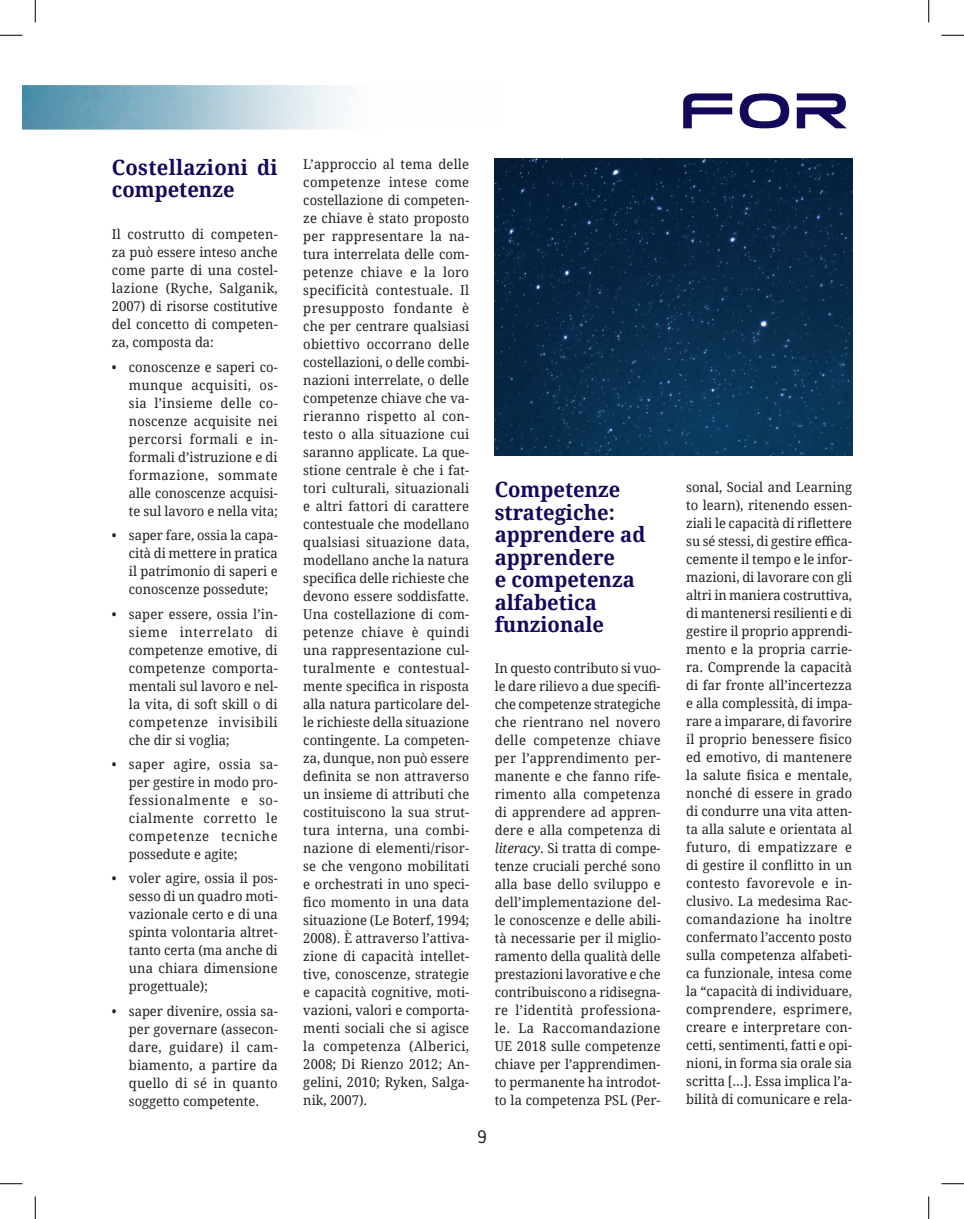
<style>
.page{position:relative;width:964px;height:1219px;background:#fff}
.page>*{position:absolute;margin:0;border:0;box-sizing:border-box;transform-origin:0 0}
.t1{font:57.6px "Tele Marines Bold Expanded";color:#13095a}
.t2{font:700 21px/22.5px "Droid Serif";color:#13095a;scale:.96 1}
.t3{font:18px "Ruda";color:#231f20}
.t4{font:13.5px/18px "Droid Serif";color:#231f20;text-align:justify;scale:.96 1}
.s1{font-style:italic}
</style>
<div class="page">
<img style="left:22px;top:85px;width:322px;height:45px">
<img style="left:494px;top:159px;width:358px;height:297px">
<svg style="left:0;top:35px;width:22px;height:1px"></svg>
<svg style="left:941px;top:35px;width:22px;height:1px"></svg>
<svg style="left:0;top:1183px;width:22px;height:1px"></svg>
<svg style="left:941px;top:1183px;width:22px;height:1px"></svg>
<svg style="left:35px;top:0;width:1px;height:22px"></svg>
<svg style="left:35px;top:1196px;width:1px;height:23px"></svg>
<svg style="left:928px;top:0;width:1px;height:22px"></svg>
<svg style="left:928px;top:1196px;width:1px;height:23px"></svg>
<h2 class="t2" style="left:112px;top:155px;width:174px">Costellazioni di competenze</h2>
<p class="t4" style="left:112px;top:225px;width:174px">Il costrutto di competen&shy;za può essere inteso anche come parte di una costel&shy;lazione (Ryche, Salganik, 2007) di risorse costitutive del concetto di competen&shy;za, composta da:</p>
<p class="t4" style="left:129px;top:357px;width:157px;text-indent:-17px">• conoscenze e saperi co&shy;munque acquisiti, os&shy;sia l’insieme delle co&shy;noscenze acquisite nei percorsi formali e in&shy;formali d’istruzione e di formazione, sommate alle conoscenze acquisi&shy;te sul lavoro e nella vita;</p>
<p class="t4" style="left:129px;top:526px;width:157px;text-indent:-17px">• saper fare, ossia la capa&shy;cità di mettere in pratica il patrimonio di saperi e conoscenze possedute;</p>
<p class="t4" style="left:129px;top:604px;width:157px;text-indent:-17px">• saper essere, ossia l’in&shy;sieme interrelato di competenze emotive, di competenze comporta&shy;mentali sul lavoro e nel&shy;la vita, di soft skill o di competenze invisibili che dir si voglia;</p>
<p class="t4" style="left:129px;top:755px;width:157px;text-indent:-17px">• saper agire, ossia sa&shy;per gestire in modo pro&shy;fessionalmente e so&shy;cialmente corretto le competenze tecniche possedute e agite;</p>
<p class="t4" style="left:129px;top:869px;width:157px;text-indent:-17px">• voler agire, ossia il pos&shy;sesso di un quadro moti&shy;vazionale certo e di una spinta volontaria altret&shy;tanto certa (ma anche di una chiara dimensione progettuale);</p>
<p class="t4" style="left:129px;top:1001px;width:157px;text-indent:-17px">• saper divenire, ossia sa&shy;per governare (assecon&shy;dare, guidare) il cam&shy;biamento, a partire da quello di sé in quanto soggetto competente.</p>
<p class="t4" style="left:303px;top:155px;width:174px">L’approccio al tema delle competenze intese come costellazione di competen&shy;ze chiave è stato proposto per rappresentare la na&shy;tura interrelata delle com&shy;petenze chiave e la loro specificità contestuale. Il presupposto fondante è che per centrare qualsiasi obiettivo occorrano delle costellazioni, o delle combi&shy;nazioni interrelate, o delle competenze chiave che va&shy;rieranno rispetto al con&shy;testo o alla situazione cui saranno applicate. La que&shy;stione centrale è che i fat&shy;tori culturali, situazionali e altri fattori di carattere contestuale che modellano qualsiasi situazione data, modellano anche la natura specifica delle richieste che devono essere soddisfatte.<br>Una costellazione di com&shy;petenze chiave è quindi una rappresentazione cul&shy;turalmente e contestual&shy;mente specifica in risposta alla natura particolare del&shy;le richieste della situazione contingente. La competen&shy;za, dunque, non può essere definita se non attraverso un insieme di attributi che costituiscono la sua strut&shy;tura interna, una combi&shy;nazione di elementi/risor&shy;se che vengono mobilitati e orchestrati in uno speci&shy;fico momento in una data situazione (Le Boterf, 1994; 2008). È attraverso l’attiva&shy;zione di capacità intellet&shy;tive, conoscenze, strategie e capacità cognitive, moti&shy;vazioni, valori e comporta&shy;menti sociali che si agisce la competenza (Alberici, 2008; Di Rienzo 2012; An&shy;gelini, 2010; Ryken, Salga&shy;nik, 2007).</p>
<h3 class="t3" style="left:477px;top:1127px;width:11px">9</h3>
<h2 class="t2" style="left:494px;top:478px;width:158px">Competenze strategiche: apprendere ad apprendere<br>e competenza alfabetica funzionale</h2>
<p class="t4" style="left:494px;top:659px;width:174px">In questo contributo si vuo&shy;le dare rilievo a due specifi&shy;che competenze strategiche che rientrano nel novero delle competenze chiave per l’apprendimento per&shy;manente e che fanno rife&shy;rimento alla competenza di apprendere ad appren&shy;dere e alla competenza di <span class="s1">literacy</span>. Si tratta di compe&shy;tenze cruciali perché sono alla base dello sviluppo e dell’implementazione del&shy;le conoscenze e delle abili&shy;tà necessarie per il miglio&shy;ramento della qualità delle prestazioni lavorative e che contribuiscono a ridisegna&shy;re l’identità professiona&shy;le. La Raccomandazione UE 2018 sulle competenze chiave per l’apprendimen&shy;to permanente ha introdot&shy;to la competenza PSL (Per-</p>
<h1 class="t1" style="left:679px;top:83px;width:172px">FOR</h1>
<p class="t4" style="left:686px;top:477px;width:174px">sonal, Social and Learning to learn), ritenendo essen&shy;ziali le capacità di riflettere su sé stessi, di gestire effica&shy;cemente il tempo e le infor&shy;mazioni, di lavorare con gli altri in maniera costruttiva, di mantenersi resilienti e di gestire il proprio apprendi&shy;mento e la propria carrie&shy;ra. Comprende la capacità di far fronte all’incertezza e alla complessità, di impa&shy;rare a imparare, di favorire il proprio benessere fisico ed emotivo, di mantenere la salute fisica e mentale, nonché di essere in grado di condurre una vita atten&shy;ta alla salute e orientata al futuro, di empatizzare e di gestire il conflitto in un contesto favorevole e in&shy;clusivo. La medesima Rac&shy;comandazione ha inoltre confermato l’accento posto sulla competenza alfabeti&shy;ca funzionale, intesa come la “capacità di individuare, comprendere, esprimere, creare e interpretare con&shy;cetti, sentimenti, fatti e opi&shy;nioni, in forma sia orale sia scritta […]. Essa implica l’a&shy;bilità di comunicare e rela-</p>
</div>
